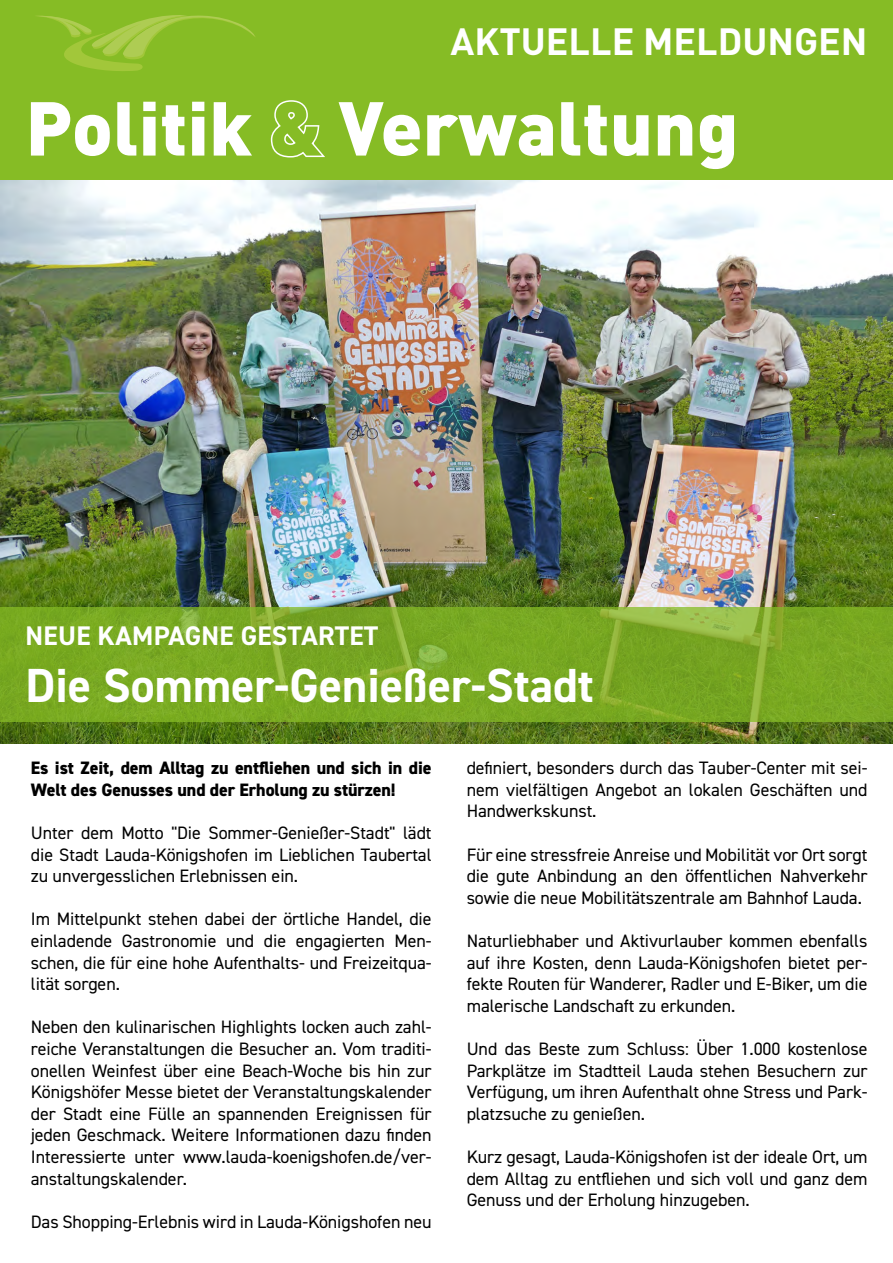
<style>
.page{position:relative;width:893px;height:1263px;background:#fff}
.page>*{position:absolute;margin:0;border:0;box-sizing:border-box;transform-origin:0 0}
.t1{font:900 75px "DIN Pro";color:#fff}
.t2{font:700 48px "DIN2014";color:#fff}
.t3{font:700 37.5px "DIN Pro";color:#fff}
.t4{font:700 27px "DIN2014";letter-spacing:.01em;color:#fff}
.t5{font:18px/21.6px "DIN2014";letter-spacing:-.005em;color:#000;text-align:justify}
.t6{font:800 18px/21.6px "DIN2014";letter-spacing:-.005em;color:#000}
</style>
<div class="page">
<div style="left:0;top:0;width:893px;height:180px;background:#86bc25"></div>
<svg style="left:38px;top:15px;width:217px;height:56px"></svg>
<img style="left:0;top:181px;width:893px;height:562px">
<svg style="left:0;top:607px;width:893px;height:114px;background:#7aa924"></svg>
<h3 class="t3" style="left:451px;top:15px;width:418px">AKTUELLE MELDUNGEN</h3>
<h1 class="t1" style="left:26px;top:77px;width:715px">Politik &amp; Verwaltung</h1>
<h3 class="t4" style="left:26px;top:617px;width:354px">NEUE KAMPAGNE GESTARTET</h3>
<h2 class="t2" style="left:26px;top:654px;width:570px">Die Sommer-Genießer-Stadt</h2>
<p class="t6" style="left:31px;top:757px;width:402px">Es ist Zeit, dem Alltag zu entfliehen und sich in die<br>Welt des Genusses und der Erholung zu stürzen!</p>
<p class="t5" style="left:31px;top:822px;width:402px">Unter dem Motto "Die Sommer-Genießer-Stadt" lädt die Stadt Lauda-Königshofen im Lieblichen Taubertal zu unvergesslichen Erlebnissen ein.</p>
<p class="t5" style="left:31px;top:908px;width:402px">Im Mittelpunkt stehen dabei der örtliche Handel, die einladende Gastronomie und die engagierten Men&shy;schen, die für eine hohe Aufenthalts- und Freizeitqua&shy;lität sorgen.</p>
<p class="t5" style="left:31px;top:1016px;width:402px">Neben den kulinarischen Highlights locken auch zahl&shy;reiche Veranstaltungen die Besucher an. Vom traditi&shy;onellen Weinfest über eine Beach-Woche bis hin zur Königshöfer Messe bietet der Veranstaltungskalender der Stadt eine Fülle an spannenden Ereignissen für jeden Geschmack. Weitere Informationen dazu finden Interessierte unter www.lauda-koenigshofen.de/ver&shy;anstaltungskalender.</p>
<p class="t5" style="left:31px;top:1210px;width:402px">Das Shopping-Erlebnis wird in Lauda-Königshofen neu</p>
<p class="t5" style="left:467px;top:757px;width:402px">definiert, besonders durch das Tauber-Center mit sei&shy;nem vielfältigen Angebot an lokalen Geschäften und Handwerkskunst.</p>
<p class="t5" style="left:467px;top:843px;width:402px">Für eine stressfreie Anreise und Mobilität vor Ort sorgt die gute Anbindung an den öffentlichen Nahverkehr sowie die neue Mobilitätszentrale am Bahnhof Lauda.</p>
<p class="t5" style="left:467px;top:930px;width:402px">Naturliebhaber und Aktivurlauber kommen ebenfalls auf ihre Kosten, denn Lauda-Königshofen bietet per&shy;fekte Routen für Wanderer, Radler und E-Biker, um die malerische Landschaft zu erkunden.</p>
<p class="t5" style="left:467px;top:1038px;width:402px">Und das Beste zum Schluss: Über 1.000 kostenlose Parkplätze im Stadtteil Lauda stehen Besuchern zur Verfügung, um ihren Aufenthalt ohne Stress und Park&shy;platzsuche zu genießen.</p>
<p class="t5" style="left:467px;top:1146px;width:402px">Kurz gesagt, Lauda-Königshofen ist der ideale Ort, um dem Alltag zu entfliehen und sich voll und ganz dem Genuss und der Erholung hinzugeben.</p>
</div>
